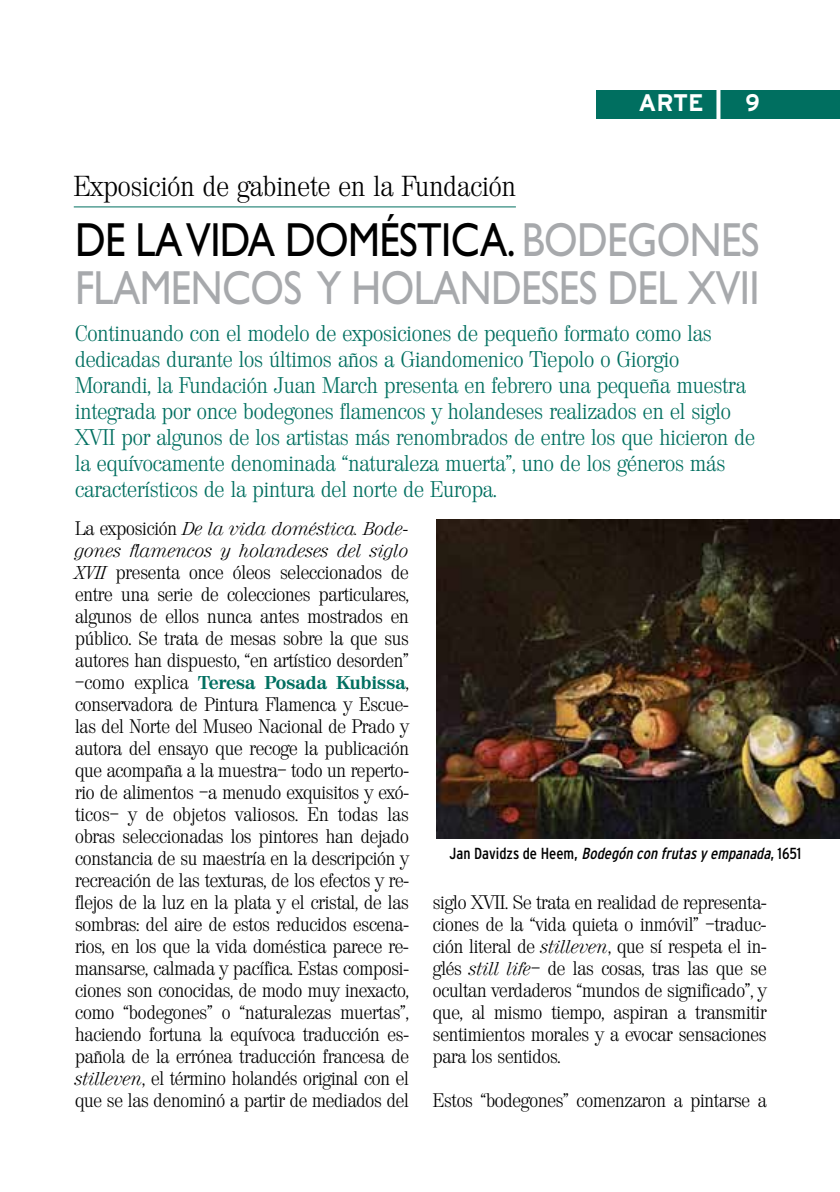
<style>
.page{position:relative;width:840px;height:1192px;background:#fff}
.page>*{position:absolute;margin:0;border:0;box-sizing:border-box;transform-origin:0 0}
.t1{font:48px/48px "Gill Sans";letter-spacing:-.015em;color:#a7a9ac;scale:.85 1}
.t2{font:300 28px "Valencia";color:#000}
.t3{font:700 24px "Interstate";color:#fff}
.t4{font:700 24px "Interstate";color:#fff;scale:.9 1}
.t5{font:300 22px/26px "Valencia";letter-spacing:-.005em;color:#006f60}
.t6{font:300 19px/22px "Valencia";letter-spacing:-.01em;color:#000;text-align:justify}
.t7{font:italic 300 18px/22px "Valencia";letter-spacing:-.01em;color:#000}
.t8{font:700 18px "Valencia";letter-spacing:.01em;color:#006f60}
.t9{font:italic condensed 16px "Interstate";color:#000}
.s1{color:#000}
.s2{font-style:normal;font-size:19px}
.s3{font-style:italic;font-size:18px}
.s4{font-weight:300;font-size:19px;color:#000}
.s5{font-style:normal}
</style>
<div class="page">
<div style="left:596px;top:90px;width:243px;height:28px;background:#006f60"></div>
<svg style="left:716px;top:90px;width:4px;height:29px"></svg>
<hr style="left:74px;top:206px;width:441px;height:1px;background:#006f60">
<img style="left:436px;top:519px;width:403px;height:319px">
<h2 class="t2" style="left:74px;top:175px;width:443px">Exposición de gabinete en la Fundación</h2>
<p class="t3" style="left:638px;top:94px;width:67px">ARTE</p>
<p class="t4" style="left:745px;top:94px;width:17px">9</p>
<h1 class="t1" style="left:75px;top:221px;width:806px"><span class="s1">DE LA VIDA DOMÉSTICA.</span> BODEGONES<br>FLAMENCOS Y HOLANDESES DEL XVII</h1>
<p class="t5" style="left:75px;top:322px;width:681px">Continuando con el modelo de exposiciones de pequeño formato como las dedicadas durante los últimos años a Giandomenico Tiepolo o Giorgio Morandi, la Fundación Juan March presenta en febrero una pequeña muestra integrada por once bodegones flamencos y holandeses realizados en el siglo XVII por algunos de los artistas más renombrados de entre los que hicieron de la equívocamente denominada “naturaleza muerta”, uno de los géneros más característicos de la pintura del norte de Europa.</p>
<p class="t7" style="left:75px;top:519px;width:335px"><span class="s2">La exposición</span> De la vida doméstica. Bode&shy;gones flamencos y holandeses del siglo</p>
<p class="t6" style="left:75px;top:563px;width:335px"><span class="s3">XVII</span> presenta once óleos seleccionados de entre una serie de colecciones particulares, algunos de ellos nunca antes mostrados en público. Se trata de mesas sobre la que sus autores han dispuesto, “en artístico desorden”</p>
<p class="t8" style="left:75px;top:675px;width:335px"><span class="s4">–como explica</span> Teresa Posada Kubissa<span class="s4">,</span></p>
<p class="t6" style="left:75px;top:695px;width:335px">conservadora de Pintura Flamenca y Escue&shy;las del Norte del Museo Nacional de Prado y autora del ensayo que recoge la publicación que acompaña a la muestra– todo un reperto&shy;rio de alimentos –a menudo exquisitos y exó&shy;ticos– y de objetos valiosos. En todas las obras seleccionadas los pintores han dejado constancia de su maestría en la descripción y recreación de las texturas, de los efectos y re&shy;flejos de la luz en la plata y el cristal, de las sombras: del aire de estos reducidos escena&shy;rios, en los que la vida doméstica parece re&shy;mansarse, calmada y pacífica. Estas composi&shy;ciones son conocidas, de modo muy inexacto, como “bodegones” o “naturalezas muertas”, haciendo fortuna la equívoca traducción es&shy;pañola de la errónea traducción francesa de <span class="s3">stilleven</span>, el término holandés original con el que se las denominó a partir de mediados del</p>
<p class="t9" style="left:449px;top:847px;width:353px"><span class="s5">J a n D a v i d z s d e H e e m ,</span> Bodegón con frutas y empanada<span class="s5">, 1 6 5 1</span></p>
<p class="t6" style="left:432px;top:893px;width:335px">siglo XVII. Se trata en realidad de representa&shy;ciones de la “vida quieta o inmóvil” –traduc&shy;ción literal de <span class="s3">stilleven</span>, que sí respeta el in&shy;glés <span class="s3">still life</span>– de las cosas, tras las que se ocultan verdaderos “mundos de significado”, y que, al mismo tiempo, aspiran a transmitir sentimientos morales y a evocar sensaciones para los sentidos.</p>
<p class="t6" style="left:432px;top:1091px;width:335px">Estos “bodegones” comenzaron a pintarse a</p>
</div>
